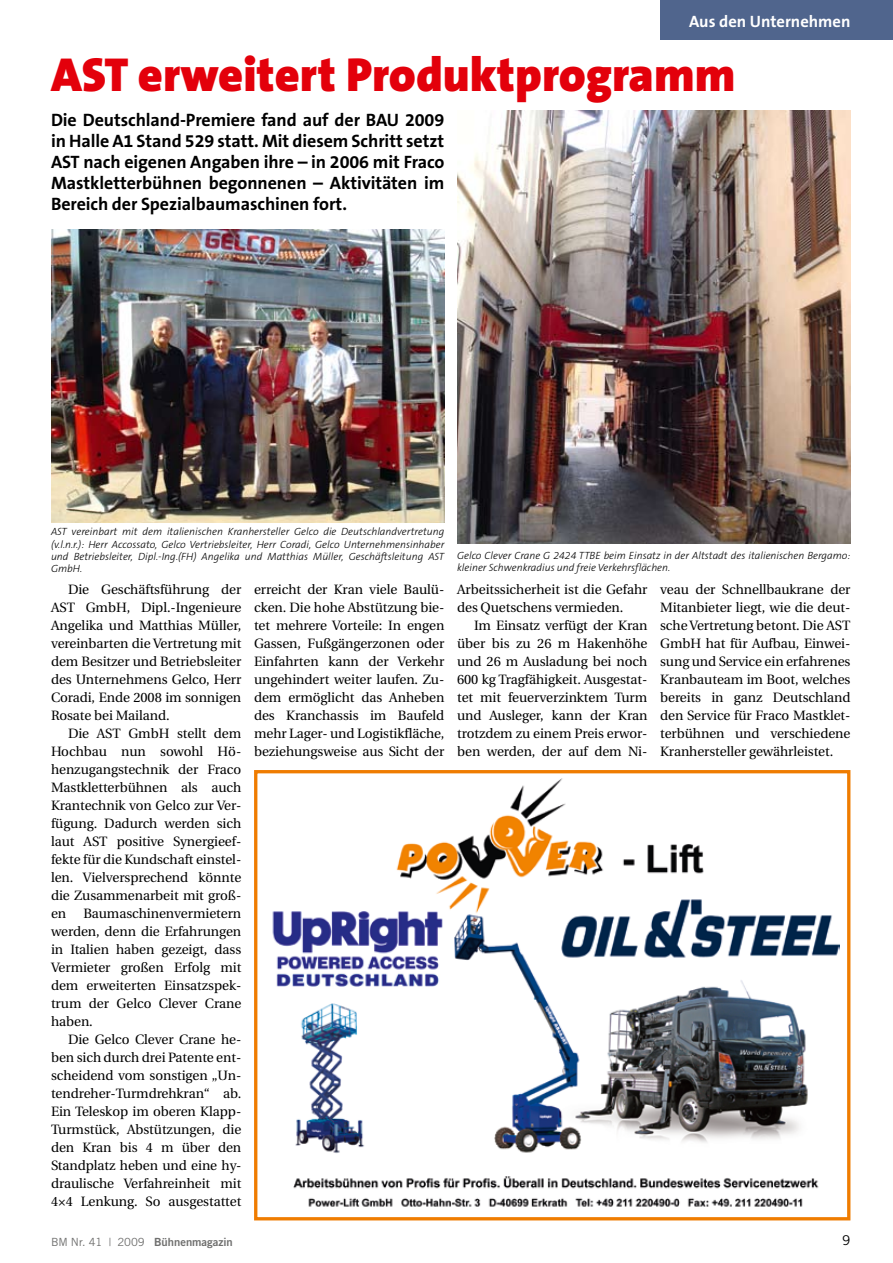
<style>
.page{position:relative;width:893px;height:1263px;background:#fff}
.page>*{position:absolute;margin:0;border:0;box-sizing:border-box;transform-origin:0 0}
.t1{font:900 48px "The Sans B9";color:#e3000b}
.t2{font:700 18px/21px "The Sans B7";letter-spacing:-.005em;color:#000;text-align:justify}
.t3{font:700 16.5px "The Sans B7";color:#fff}
.t4{font:13.5px/18px "Utopia";letter-spacing:-.005em;color:#000;text-align:justify}
.t5{font:13.5px "Trade Gothic";color:#000}
.t6{font:11.25px "Trade Gothic Bold Two";color:#6f6f6e}
.t7{font:italic 300 10.5px/12.3px "The Sans B3";color:#000;text-align:justify}
.s1{font-family:"Trade Gothic"}
</style>
<div class="page">
<div style="left:660px;top:0;width:233px;height:39px;background:#50658d"></div>
<img style="left:272px;top:779px;width:567px;height:428px">
<div style="left:254px;top:770px;width:596px;height:450px;border:3px solid #ef7c00"></div>
<img style="left:51px;top:229px;width:393px;height:293px">
<img style="left:457px;top:111px;width:393px;height:433px">
<p class="t3" style="left:689px;top:13px;width:163px">Aus den Unternehmen</p>
<h1 class="t1" style="left:51px;top:49px;width:686px">AST erweitert Produktprogramm</h1>
<h2 class="t2" style="left:51px;top:110px;width:395px">Die Deutschland-Premiere fand auf der BAU 2009 in Halle A1 Stand 529 statt. Mit diesem Schritt setzt AST nach eigenen Angaben ihre – in 2006 mit Fraco Mastkletterbühnen begonnenen – Aktivitäten im Bereich der Spezialbaumaschinen fort.</h2>
<p class="t7" style="left:51px;top:526px;width:395px">AST vereinbart mit dem italienischen Kranhersteller Gelco die Deutschlandvertretung (v.l.n.r.): Herr Accossato, Gelco Vertriebsleiter, Herr Coradi, Gelco Unternehmensinhaber und Betriebsleiter, Dipl.-Ing.(FH) Angelika und Matthias Müller, Geschäftsleitung AST GmbH.</p>
<p class="t4" style="left:51px;top:581px;width:192px;text-indent:17px">Die Geschäftsführung der AST GmbH, Dipl.-Ingenieure Angelika und Matthias Müller, vereinbarten die Vertretung mit dem Besitzer und Betriebsleiter des Unternehmens Gelco, Herr Coradi, Ende 2008 im sonnigen Rosate bei Mailand.</p>
<p class="t4" style="left:51px;top:725px;width:192px;text-indent:17px">Die AST GmbH stellt dem Hochbau nun sowohl Hö&shy;henzugangstechnik der Fraco Mastkletterbühnen als auch Krantechnik von Gelco zur Ver&shy;fügung. Dadurch werden sich laut AST positive Synergieef&shy;fekte für die Kundschaft einstel&shy;len. Vielversprechend könnte die Zusammenarbeit mit groß&shy;en</p>
<p class="t4" style="left:51px;top:905px;width:192px;text-indent:32px">Baumaschinenvermietern werden, denn die Erfahrungen in Italien haben gezeigt, dass Vermieter großen Erfolg mit dem erweiterten Einsatzspek&shy;trum der Gelco Clever Crane haben.</p>
<p class="t4" style="left:51px;top:1031px;width:192px;text-indent:17px">Die Gelco Clever Crane he&shy;ben sich durch drei Patente ent&shy;scheidend vom sonstigen „Un&shy;tendreher-Turmdrehkran“ ab.<br>Ein Teleskop im oberen Klapp-Turmstück, Abstützungen, die den Kran bis 4 m über den Standplatz heben und eine hy&shy;draulische Verfahreinheit mit 4×4 Lenkung. So ausgestattet</p>
<p class="t4" style="left:254px;top:581px;width:192px">erreicht der Kran viele Baulü&shy;cken. Die hohe Abstützung bie&shy;tet mehrere Vorteile: In engen Gassen, Fußgängerzonen oder Einfahrten kann der Verkehr ungehindert weiter laufen. Zu&shy;dem ermöglicht das Anheben des Kranchassis im Baufeld mehr Lager- und Logistikfläche, beziehungsweise aus Sicht der</p>
<p class="t7" style="left:457px;top:550px;width:395px">Gelco Clever Crane G 2424 TTBE beim Einsatz in der Altstadt des italienischen Bergamo: kleiner Schwenkradius und freie Verkehrsflächen.</p>
<p class="t4" style="left:457px;top:581px;width:192px">Arbeitssicherheit ist die Gefahr des Quetschens vermieden.</p>
<p class="t4" style="left:457px;top:617px;width:192px;text-indent:17px">Im Einsatz verfügt der Kran über bis zu 26 m Hakenhöhe und 26 m Ausladung bei noch 600 kg Tragfähigkeit. Ausgestat&shy;tet mit feuerverzinktem Turm und Ausleger, kann der Kran trotzdem zu einem Preis erwor&shy;ben werden, der auf dem Ni-</p>
<p class="t4" style="left:660px;top:581px;width:192px">veau der Schnellbaukrane der Mitanbieter liegt, wie die deut&shy;sche Vertretung betont. Die AST GmbH hat für Aufbau, Einwei&shy;sung und Service ein erfahrenes Kranbauteam im Boot, welches bereits in ganz Deutschland den Service für Fraco Mastklet&shy;terbühnen und verschiedene Kranhersteller gewährleistet.</p>
<p class="t6" style="left:51px;top:1235px;width:183px"><span class="s1">BM Nr. 41 | 2009</span> Bühnenmagazin</p>
<p class="t5" style="left:842px;top:1232px;width:10px">9</p>
</div>
